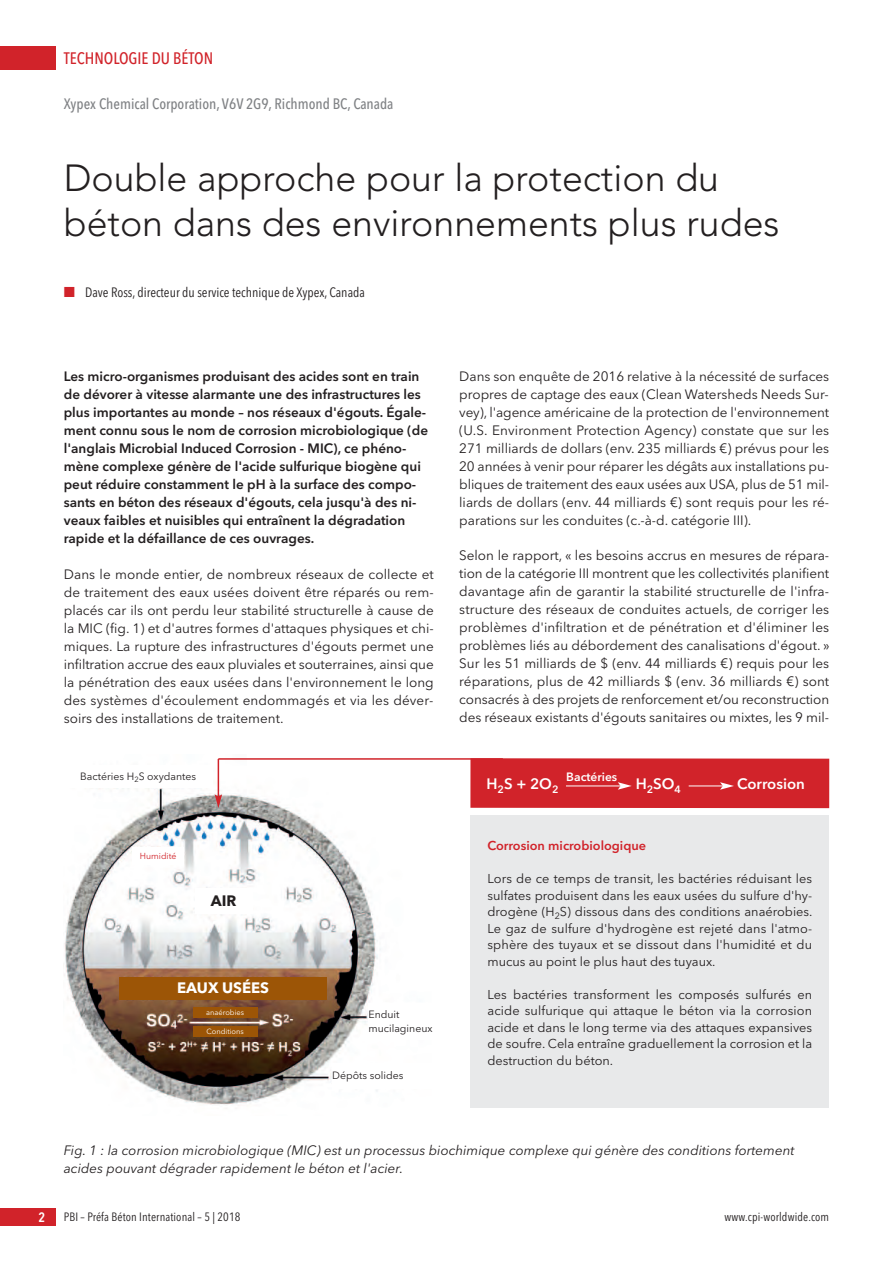
<style>
.page{position:relative;width:893px;height:1263px;background:#fff}
.page>*{position:absolute;margin:0;border:0;box-sizing:border-box;transform-origin:0 0}
.t1{font:300 37.5px "Avenir";color:#231f20}
.t2{font:500 16.5px "Avenir Next Condensed";color:#d1232a}
.t3{font:500 15px "Avenir Next Condensed";color:#808285}
.t4{font:600 15px "Avenir Next";color:#fff}
.t5{font:700 15px "Avenir Next";color:#fff}
.t6{font:700 15px "Avenir Next";color:#231f20}
.t7{font:13.5px/18px "Avenir Next";color:#231f20;text-align:justify}
.t8{font:600 13.5px/18px "Avenir Next";color:#231f20}
.t9{font:italic 13.5px "Avenir Next";color:#231f20}
.t10{font:13.5px "Avenir Next Condensed";color:#231f20}
.t11{font:600 13.5px "Avenir Next Condensed";color:#fff}
.t12{font:12.75px/16.5px "Avenir Next";color:#231f20;text-align:justify}
.t13{font:600 12.75px "Avenir Next";color:#d1232a}
.t14{font:12px "Avenir Next Condensed";letter-spacing:.01em;color:#231f20}
.t15{font:600 12px "Avenir Next";color:#fff}
.t16{font:10.5px "Avenir Next";color:#231f20}
.t17{font:8.7px "Avenir Next";color:#d1232a}
.t18{font:7.5px "Avenir Next";color:#fff}
.s1{font-family:"European Pi Three";color:#d1232a}
</style>
<div class="page">
<div style="left:0;top:47px;width:55px;height:23px;background:#d1232a"></div>
<div style="left:0;top:1208px;width:55px;height:18px;background:#d1232a"></div>
<img style="left:64px;top:759px;width:317px;height:347px">
<div style="left:470px;top:815px;width:359px;height:293px;background:#e8e9ea"></div>
<div style="left:470px;top:758px;width:359px;height:50px;background:#d1232a"></div>
<hr style="left:218px;top:758px;width:285px;height:2px;background:#d1232a">
<hr style="left:218px;top:759px;width:1px;height:38px;background:#d1232a">
<svg style="left:215px;top:794px;width:7px;height:14px"></svg>
<hr style="left:566px;top:785px;width:54px;height:1px;background:#fff">
<svg style="left:618px;top:782px;width:14px;height:8px"></svg>
<hr style="left:689px;top:785px;width:34px;height:1px;background:#fff">
<svg style="left:720px;top:782px;width:14px;height:8px"></svg>
<div style="left:368px;top:1003px;width:78px;height:37px;background:#fff"></div>
<div style="left:64px;top:765px;width:149px;height:22px;background:#fff"></div>
<div style="left:193px;top:1007px;width:64px;height:10px;background:#9c5506"></div>
<div style="left:193px;top:1026px;width:64px;height:11px;background:#9c5506"></div>
<div style="left:120px;top:977px;width:207px;height:22px;background:#9c5506"></div>
<div style="left:132px;top:847px;width:52px;height:18px;background:#fff"></div>
<div style="left:195px;top:888px;width:58px;height:26px;background:#fff"></div>
<div style="left:332px;top:1063px;width:121px;height:26px;background:#fff"></div>
<p class="t2" style="left:64px;top:48px;width:151px">TECHNOLOGIE DU BÉTON</p>
<p class="t3" style="left:64px;top:95px;width:331px">Xypex Chemical Corporation, V6V 2G9, Richmond BC, Canada</p>
<p class="t1" style="left:64px;top:162px;width:657px">Double approche pour la protection du</p>
<p class="t1" style="left:64px;top:207px;width:717px">béton dans des environnements plus rudes</p>
<p class="t10" style="left:64px;top:285px;width:303px"><span class="s1">-</span> Dave Ross, directeur du service technique de Xypex, Canada</p>
<p class="t8" style="left:64px;top:368px;width:366px">Les micro-organismes produisant des acides sont en train de dévorer à vitesse alarmante une des infrastructures les plus importantes au monde – nos réseaux d'égouts. Égale&shy;ment connu sous le nom de corrosion microbiologique (de l'anglais Microbial Induced Corrosion - MIC), ce phéno&shy;mène complexe génère de l'acide sulfurique biogène qui peut réduire constamment le pH à la surface des compo&shy;sants en béton des réseaux d'égouts, cela jusqu'à des ni&shy;veaux faibles et nuisibles qui entraînent la dégradation rapide et la défaillance de ces ouvrages.</p>
<p class="t7" style="left:64px;top:566px;width:371px">Dans le monde entier, de nombreux réseaux de collecte et de traitement des eaux usées doivent être réparés ou rem&shy;placés car ils ont perdu leur stabilité structurelle à cause de la MIC (fig. 1) et d'autres formes d'attaques physiques et chi&shy;miques. La rupture des infrastructures d'égouts permet une infiltration accrue des eaux pluviales et souterraines, ainsi que la pénétration des eaux usées dans l'environnement le long des systèmes d'écoulement endommagés et via les déver&shy;soirs des installations de traitement.</p>
<p class="t16" style="left:80px;top:772px;width:117px">Bactéries H<sub>2</sub>S oxydantes</p>
<p class="t17" style="left:140px;top:852px;width:38px">Humidité</p>
<p class="t6" style="left:211px;top:892px;width:27px">AIR</p>
<p class="t5" style="left:177px;top:979px;width:93px">EAUX USÉES</p>
<p class="t18" style="left:206px;top:1009px;width:40px">anaérobies</p>
<p class="t18" style="left:206px;top:1028px;width:39px">Conditions</p>
<p class="t16" style="left:368px;top:1010px;width:33px">Enduit</p>
<p class="t16" style="left:368px;top:1024px;width:66px">mucilagineux</p>
<p class="t16" style="left:332px;top:1071px;width:73px">Dépôts solides</p>
<p class="t7" style="left:459px;top:368px;width:371px">Dans son enquête de 2016 relative à la nécessité de surfaces propres de captage des eaux (Clean Watersheds Needs Sur&shy;vey), l'agence américaine de la protection de l'environnement (U.S. Environment Protection Agency) constate que sur les 271 milliards de dollars (env. 235 milliards €) prévus pour les 20 années à venir pour réparer les dégâts aux installations pu&shy;bliques de traitement des eaux usées aux USA, plus de 51 mil&shy;liards de dollars (env. 44 milliards €) sont requis pour les ré&shy;parations sur les conduites (c.-à-d. catégorie III).</p>
<p class="t7" style="left:459px;top:548px;width:372px">Selon le rapport, « les besoins accrus en mesures de répara&shy;tion de la catégorie III montrent que les collectivités planifient davantage afin de garantir la stabilité structurelle de l'infra&shy;structure des réseaux de conduites actuels, de corriger les problèmes d'infiltration et de pénétration et d'éliminer les problèmes liés au débordement des canalisations d'égout. » Sur les 51 milliards de $ (env. 44 milliards €) requis pour les réparations, plus de 42 milliards $ (env. 36 milliards €) sont consacrés à des projets de renforcement et/ou reconstruction des réseaux existants d'égouts sanitaires ou mixtes, les 9 mil-</p>
<p class="t4" style="left:487px;top:778px;width:73px">H<sub>2</sub>S + 2O<sub>2</sub></p>
<p class="t15" style="left:566px;top:772px;width:52px">Bactéries</p>
<p class="t4" style="left:636px;top:778px;width:47px">H<sub>2</sub>SO<sub>4</sub></p>
<p class="t4" style="left:737px;top:778px;width:69px">Corrosion</p>
<p class="t13" style="left:487px;top:840px;width:160px">Corrosion microbiologique</p>
<p class="t12" style="left:487px;top:871px;width:327px">Lors de ce temps de transit, les bactéries réduisant les sulfates produisent dans les eaux usées du sulfure d'hy&shy;drogène (H<sub>2</sub>S) dissous dans des conditions anaérobies.<br>Le gaz de sulfure d'hydrogène est rejeté dans l'atmo&shy;sphère des tuyaux et se dissout dans l'humidité et du mucus au point le plus haut des tuyaux.</p>
<p class="t12" style="left:487px;top:987px;width:326px">Les bactéries transforment les composés sulfurés en acide sulfurique qui attaque le béton via la corrosion acide et dans le long terme via des attaques expansives de soufre. Cela entraîne graduellement la corrosion et la destruction du béton.</p>
<p class="t9" style="left:64px;top:1144px;width:732px">Fig. 1 : la corrosion microbiologique (MIC) est un processus biochimique complexe qui génère des conditions fortement</p>
<p class="t9" style="left:64px;top:1162px;width:341px">acides pouvant dégrader rapidement le béton et l'acier.</p>
<p class="t11" style="left:39px;top:1209px;width:8px">2</p>
<p class="t14" style="left:64px;top:1209px;width:178px">PBI – Préfa Béton International – 5 | 2018</p>
<p class="t14" style="left:725px;top:1209px;width:106px">www.cpi-worldwide.com</p>
</div>
